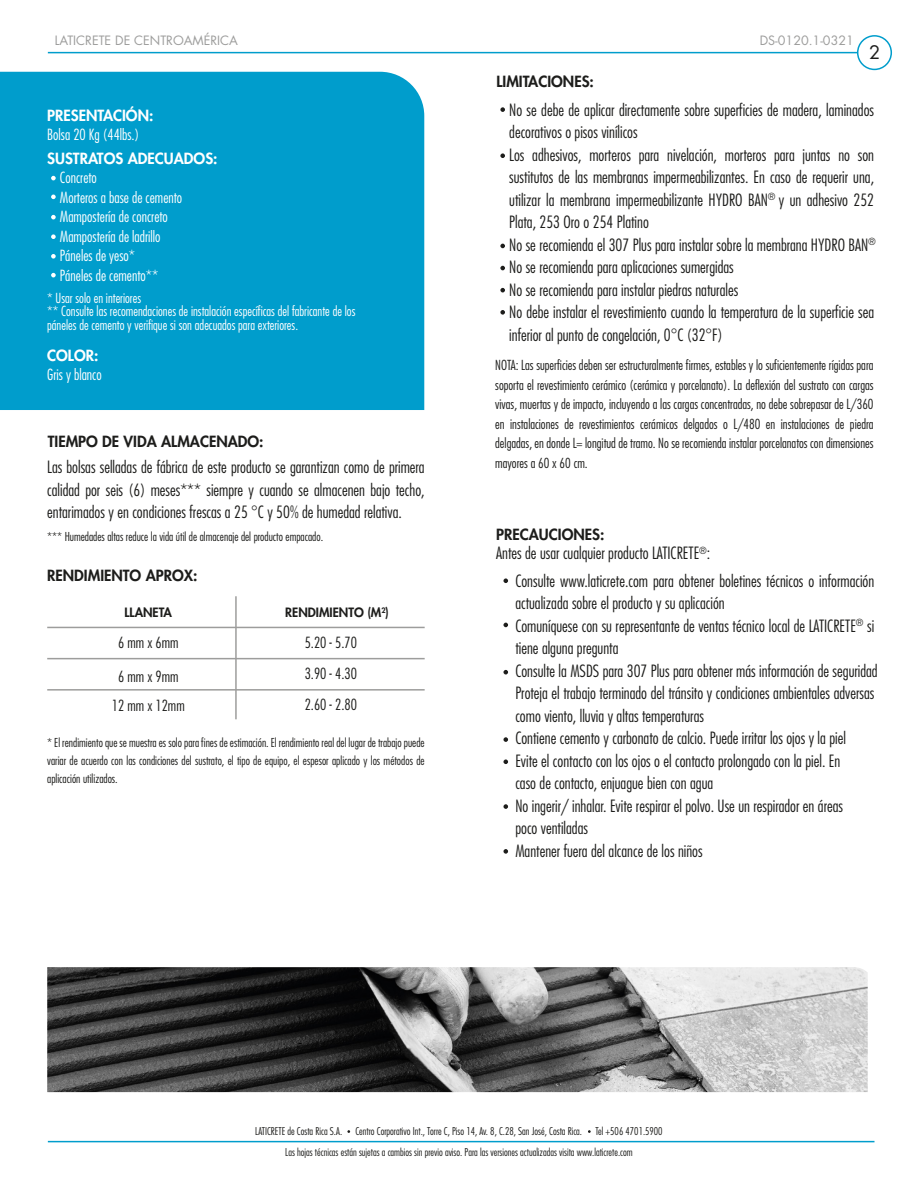
<style>
.page{position:relative;width:918px;height:1188px;background:#fff}
.page>*{position:absolute;margin:0;border:0;box-sizing:border-box;transform-origin:0 0}
.t1{font:18.15px "Futura";color:#1d1d1b}
.t2{font:300 condensed 16.5px/22.5px "Futura";color:#1d1d1b}
.t3{font:300 condensed 15px/19.5px "Futura";color:#fff}
.t4{font:800 15px "Futura";color:#1d1d1b}
.t5{font:300 condensed 15px/30.9px "Futura";color:#1d1d1b;text-align:justify}
.t6{font:800 15px "Futura";color:#fff}
.t7{font:300 condensed 13.5px/19.5px "Futura";color:#1d1d1b;text-align:justify}
.t8{font:300 condensed 13.5px/13.5px "Futura";color:#fff}
.t9{font:12.6px "Futura";color:#9d9d9c}
.t10{font:800 12.6px "Futura";color:#1d1d1b}
.t11{font:300 condensed 12px/18px "Futura";color:#1d1d1b;text-align:justify}
.t12{font:300 condensed 10.5px "Futura";color:#1d1d1b}
</style>
<div class="page">
<hr style="left:48px;top:52px;width:810px;height:1px;background:#009dcc">
<hr style="left:48px;top:1141px;width:826px;height:1px;background:#009dcc">
<div style="left:857px;top:35px;width:35px;height:35px;border:2px solid #009dcc;border-radius:50%"></div>
<div style="left:0;top:72px;width:424px;height:338px;background:#009dcc"></div>
<svg style="left:51px;top:176px;width:5px;height:4px"></svg>
<svg style="left:51px;top:195px;width:5px;height:4px"></svg>
<svg style="left:51px;top:215px;width:5px;height:4px"></svg>
<svg style="left:51px;top:234px;width:5px;height:5px"></svg>
<svg style="left:51px;top:254px;width:5px;height:5px"></svg>
<svg style="left:51px;top:273px;width:5px;height:4px"></svg>
<svg style="left:500px;top:107px;width:5px;height:5px"></svg>
<svg style="left:500px;top:153px;width:5px;height:5px"></svg>
<svg style="left:500px;top:244px;width:5px;height:4px"></svg>
<svg style="left:500px;top:266px;width:5px;height:4px"></svg>
<svg style="left:500px;top:288px;width:5px;height:4px"></svg>
<svg style="left:500px;top:310px;width:5px;height:5px"></svg>
<hr style="left:47px;top:627px;width:378px;height:1px;background:#9d9d9c">
<hr style="left:47px;top:658px;width:378px;height:1px;background:#9d9d9c">
<hr style="left:47px;top:689px;width:378px;height:2px;background:#9d9d9c">
<hr style="left:235px;top:596px;width:2px;height:123px;background:#9d9d9c">
<svg style="left:503px;top:578px;width:5px;height:5px"></svg>
<svg style="left:503px;top:623px;width:5px;height:4px"></svg>
<svg style="left:503px;top:670px;width:5px;height:4px"></svg>
<svg style="left:503px;top:737px;width:5px;height:5px"></svg>
<svg style="left:503px;top:759px;width:5px;height:5px"></svg>
<svg style="left:503px;top:804px;width:5px;height:5px"></svg>
<svg style="left:503px;top:849px;width:5px;height:5px"></svg>
<img style="left:47px;top:967px;width:821px;height:125px">
<p class="t9" style="left:55px;top:33px;width:185px">LATICRETE DE CENTROAMÉRICA</p>
<p class="t9" style="left:760px;top:33px;width:96px">DS-0120.1-0321</p>
<p class="t4" style="left:497px;top:72px;width:99px">LIMITACIONES:</p>
<p class="t1" style="left:869px;top:41px;width:13px">2</p>
<p class="t6" style="left:47px;top:105px;width:108px">PRESENTACIÓN:</p>
<p class="t3" style="left:47px;top:125px;width:94px">Bolsa 20 Kg (44lbs.)</p>
<p class="t6" style="left:47px;top:149px;width:172px">SUSTRATOS ADECUADOS:</p>
<p class="t3" style="left:60px;top:168px;width:124px">Concreto<br>Morteros a base de cemento<br>Mampostería de concreto<br>Mampostería de ladrillo<br>Páneles de yeso*<br>Páneles de cemento**</p>
<p class="t8" style="left:47px;top:291px;width:310px">* Usar solo en interiores<br>** Consulte las recomendaciones de instalación específicas del fabricante de los páneles de cemento y verifique si son adecuados para exteriores.</p>
<p class="t6" style="left:47px;top:346px;width:53px">COLOR:</p>
<p class="t3" style="left:47px;top:365px;width:56px">Gris y blanco</p>
<p class="t4" style="left:48px;top:432px;width:217px">TIEMPO DE VIDA ALMACENADO:</p>
<p class="t2" style="left:47px;top:456px;width:379px;text-align:justify">Las bolsas selladas de fábrica de este producto se garantizan como de primera calidad por seis (6) meses*** siempre y cuando se almacenen bajo techo, entarimados y en condiciones frescas a 25 °C y 50% de humedad relativa.</p>
<p class="t11" style="left:47px;top:528px;width:278px">*** Humedades altas reduce la vida útil de almacenaje del producto empacado.</p>
<p class="t4" style="left:47px;top:566px;width:152px">RENDIMIENTO APROX:</p>
<p class="t10" style="left:125px;top:605px;width:49px">LLANETA</p>
<p class="t10" style="left:285px;top:605px;width:105px">RENDIMIENTO (M<sup>2</sup>)</p>
<p class="t5" style="left:118px;top:627px;width:62px">6 mm x 6mm</p>
<p class="t5" style="left:305px;top:627px;width:54px">5.20 - 5.70<br>3.90 - 4.30<br>2.60 - 2.80</p>
<p class="t5" style="left:112px;top:662px;width:74px;line-height:29.1px;text-align:center">6 mm x 9mm<br>12 mm x 12mm</p>
<p class="t11" style="left:47px;top:733px;width:379px">* El rendimiento que se muestra es solo para fines de estimación. El rendimiento real del lugar de trabajo puede variar de acuerdo con las condiciones del sustrato, el tipo de equipo, el espesor aplicado y los métodos de aplicación utilizados.</p>
<p class="t2" style="left:509px;top:98px;width:368px">No se debe de aplicar directamente sobre superficies de madera, laminados decorativos o pisos vinílicos<br>Los adhesivos, morteros para nivelación, morteros para juntas no son sustitutos de las membranas impermeabilizantes. En caso de requerir una, utilizar la membrana impermeabilizante HYDRO BAN<sup>®</sup> y un adhesivo 252<br>Plata, 253 Oro o 254 Platino<br>No se recomienda el 307 Plus para instalar sobre la membrana HYDRO BAN<sup>® </sup>No se recomienda para aplicaciones sumergidas<br>No se recomienda para instalar piedras naturales<br>No debe instalar el revestimiento cuando la temperatura de la superficie sea inferior al punto de congelación, 0°C (32°F)</p>
<p class="t7" style="left:495px;top:355px;width:380px">NOTA: Las superficies deben ser estructuralmente firmes, estables y lo suficientemente rígidas para soporta el revestimiento cerámico (cerámica y porcelanato). La deflexión del sustrato con cargas vivas, muertas y de impacto, incluyendo a las cargas concentradas, no debe sobrepasar de L/360 en instalaciones de revestimientos cerámicos delgados o L/480 en instalaciones de piedra delgadas, en donde L= longitud de tramo. No se recomienda instalar porcelanatos con dimensiones mayores a 60 x 60 cm.</p>
<p class="t4" style="left:496px;top:525px;width:110px">PRECAUCIONES:</p>
<p class="t2" style="left:496px;top:542px;width:216px">Antes de usar cualquier producto LATICRETE<sup>®</sup>:</p>
<p class="t2" style="left:515px;top:569px;width:364px">Consulte www.laticrete.com para obtener boletines técnicos o información actualizada sobre el producto y su aplicación<br>Comuníquese con su representante de ventas técnico local de LATICRETE<sup>®</sup> si tiene alguna pregunta<br>Consulte la MSDS para 307 Plus para obtener más información de seguridad Proteja el trabajo terminado del tránsito y condiciones ambientales adversas como viento, lluvia y altas temperaturas<br>Contiene cemento y carbonato de calcio. Puede irritar los ojos y la piel<br>Evite el contacto con los ojos o el contacto prolongado con la piel. En<br>caso de contacto, enjuague bien con agua<br>No ingerir/ inhalar. Evite respirar el polvo. Use un respirador en áreas<br>poco ventiladas<br>Mantener fuera del alcance de los niños</p>
<p class="t12" style="left:255px;top:1125px;width:88px">LATICRETE de Costa Rica S.A.</p>
<p class="t12" style="left:355px;top:1125px;width:228px">Centro Corporativo Int., Torre C, Piso 14, Av. 8, C.28, San José, Costa Rica.</p>
<p class="t12" style="left:595px;top:1125px;width:69px">Tel +506 4701.5900</p>
<p class="t12" style="left:285px;top:1146px;width:349px">Las hojas técnicas están sujetas a cambios sin previo aviso. Para las versiones actualizadas visita www.laticrete.com</p>
</div>
